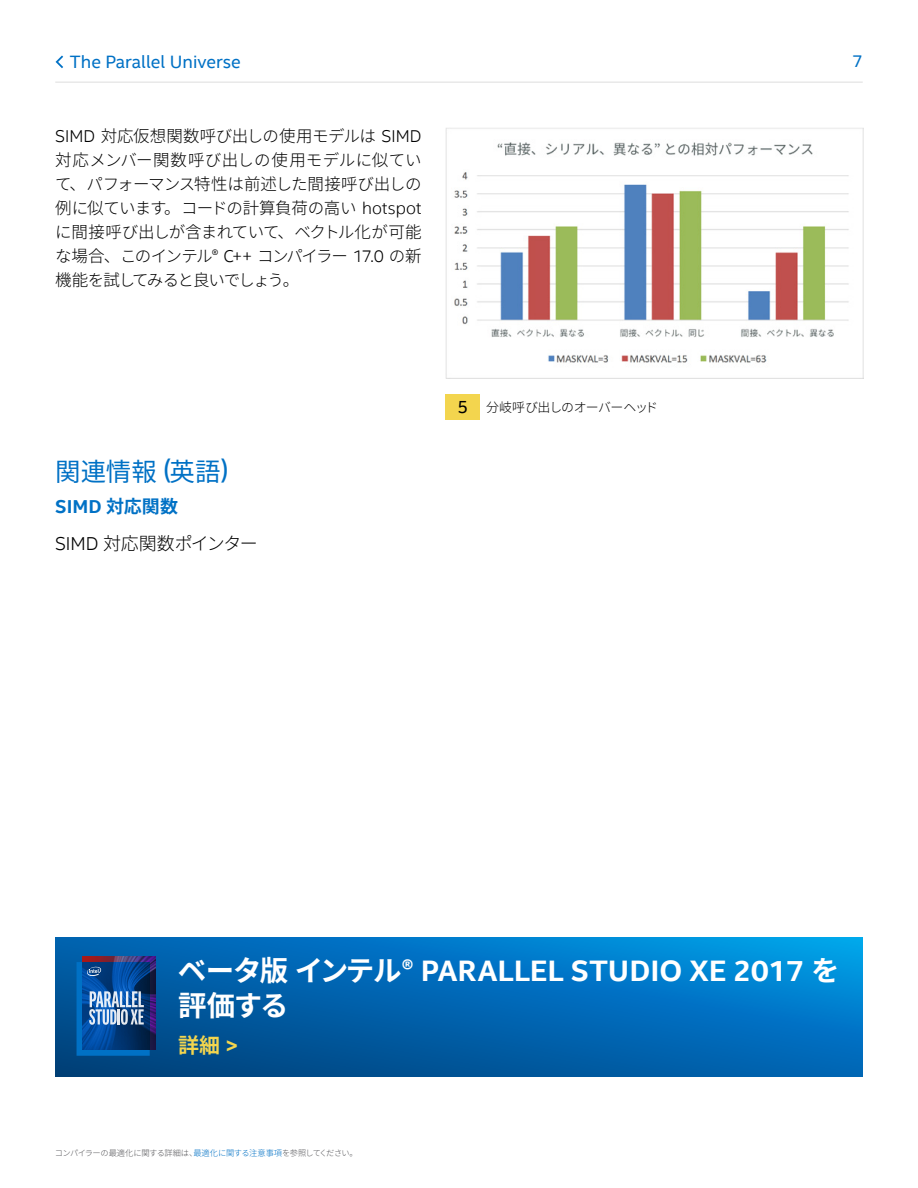
<style>
.page{position:relative;width:918px;height:1188px;background:#fff}
.page>*{position:absolute;margin:0;border:0;box-sizing:border-box;transform-origin:0 0}
.t1{font:700 29.7px "Intel Clear";color:#fff}
.t2{font:700 28.5px "Source Han Sans JP";color:#fff}
.t3{font:25.5px "Source Han Sans JP";color:#0071c5}
.t4{font:700 21px "Source Han Sans JP";color:#f3d54e}
.t5{font:700 18.75px "Intel Clear";color:#0071c5}
.t6{font:18px "Intel Clear";color:#0071c5}
.t7{font:300 18px "Source Han Sans JP";letter-spacing:-.045em;color:#000}
.t8{font:18px "Intel Clear";color:#000}
.t9{font:17.25px "Intel Clear";color:#0071c5}
.t10{font:300 16.5px/24px "Source Han Sans JP";letter-spacing:-.07em;color:#000;text-align:justify}
.t11{font:300 12.9px "Source Han Sans JP";letter-spacing:-.035em;color:#000}
.t12{font:300 8.25px "Source Han Sans JP";letter-spacing:-.025em;color:#555559}
.s1{font-family:"Intel Clear";font-size:17.1px}
.s2{font-family:"Intel Clear";font-size:26.55px}
.s3{font-family:"Source Han Sans JP";font-size:18px}
.s4{font-family:"Intel Clear";font-size:18.75px}
.s5{font-family:"Source Han Sans JP";font-size:28.5px}
.s6{font-family:"Intel Clear";font-size:21.9px}
.s7{color:#0071c5}
</style>
<div class="page">
<svg style="left:56px;top:56px;width:7px;height:12px"></svg>
<hr style="left:55px;top:82px;width:808px;height:1px;background:#e1e1e1">
<svg style="left:55px;top:937px;width:808px;height:140px;background:#0068b3"></svg>
<svg style="left:82px;top:956px;width:74px;height:94px"></svg>
<svg style="left:77px;top:962px;width:73px;height:94px;background:#215fa0"></svg>
<div style="left:446px;top:394px;width:34px;height:26px;background:#f3d54e"></div>
<img style="left:446px;top:128px;width:417px;height:250px">
<p class="t6" style="left:70px;top:50px;width:172px">The Parallel Universe</p>
<p class="t9" style="left:852px;top:51px;width:12px">7</p>
<p class="t10" style="left:55px;top:124px;width:368px"><span class="s1">SIMD</span> 対応仮想関数呼び出しの使用モデルは <span class="s1">SIMD</span>対応メンバー関数呼び出しの使用モデルに似ていて、パフォーマンス特性は前述した間接呼び出しの例に似ています。コードの計算負荷の高い <span class="s1">hotspot</span>に間接呼び出しが含まれていて、ベクトル化が可能な場合、このインテル<span class="s1">® C++</span> コンパイラー <span class="s1">17.0</span> の新機能を試してみると良いでしょう。</p>
<h3 class="t3" style="left:55px;top:457px;width:175px">関連情報 <span class="s2">(</span>英語<span class="s2">)</span></h3>
<p class="t5" style="left:55px;top:495px;width:124px">SIMD <span class="s3">対応関数</span></p>
<p class="t7" style="left:55px;top:533px;width:204px"><span class="s4">SIMD</span> 対応関数ポインター</p>
<p class="t8" style="left:457px;top:396px;width:12px">5</p>
<p class="t11" style="left:486px;top:400px;width:173px">分岐呼び出しのオーバーヘッド</p>
<h1 class="t1" style="left:178px;top:953px;width:663px"><span class="s5">ベータ版インテル</span>® PARALLEL STUDIO XE 2017 <span class="s5">を</span></h1>
<h2 class="t2" style="left:178px;top:989px;width:112px">評価する</h2>
<p class="t4" style="left:178px;top:1033px;width:62px">詳細 <span class="s6">&gt;</span></p>
<p class="t12" style="left:55px;top:1148px;width:305px">コンパイラーの最適化に関する詳細は、<span class="s7">最適化に関する注意事項</span>を参照してください。</p>
</div>
